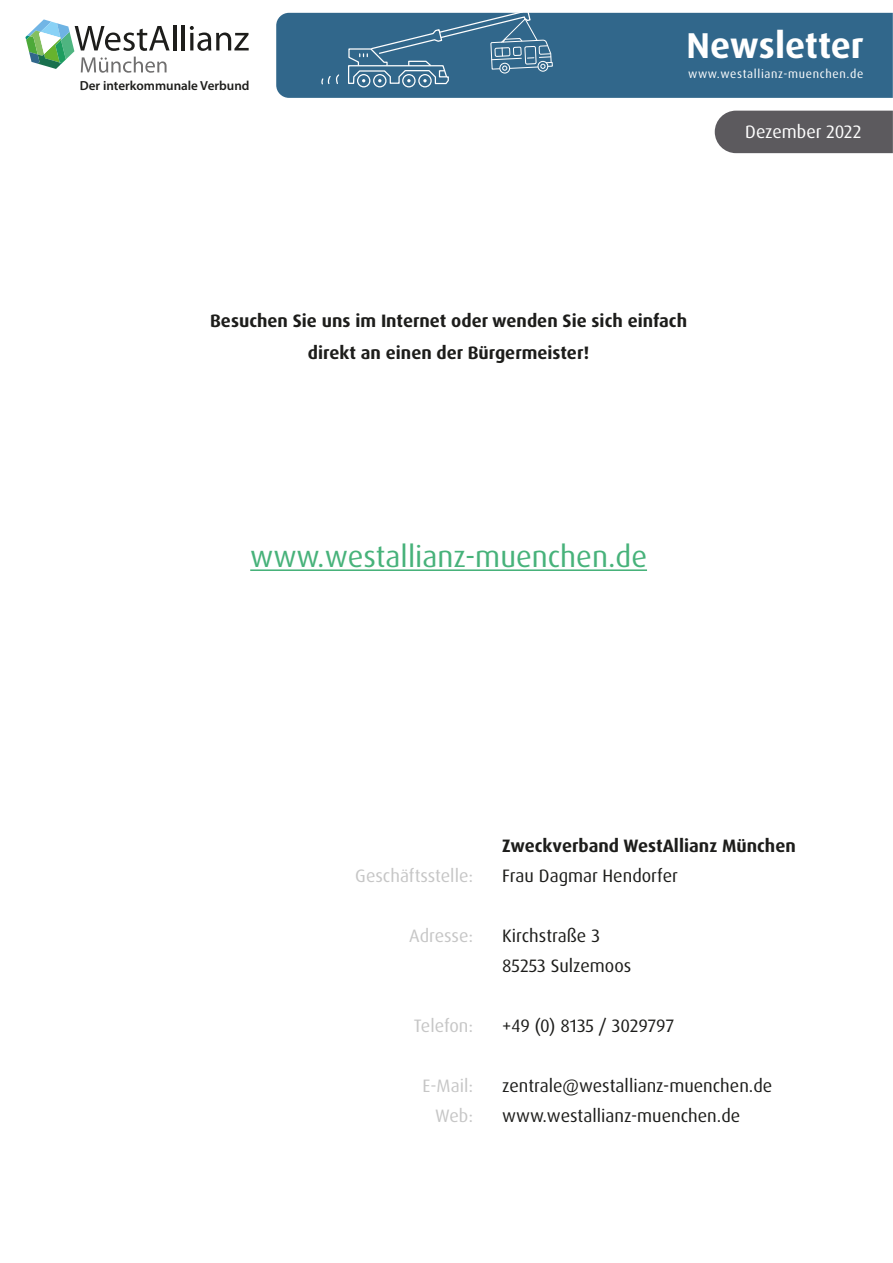
<style>
.page{position:relative;width:893px;height:1263px;background:#fff}
.page>*{position:absolute;margin:0;border:0;box-sizing:border-box;transform-origin:0 0}
.t1{font:700 36px "Dax Pro";color:#fff}
.t2{font:30px "Dax Pro";color:#47b27a}
.t3{font:18px/30px "Dax Pro";color:#1d1d1b}
.t4{font:700 18px/31.5px "Dax Pro";color:#1d1d1b;text-align:center}
.t5{font:18px "Dax Pro";color:#c6c6c6}
.t6{font:18px "Dax Pro";color:#fff}
.t7{font:600 13.2px "Myriad Pro";color:#1d1d1b}
.t8{font:12px "Dax Pro";letter-spacing:.055em;color:#fff}
</style>
<div class="page">
<div style="left:276px;top:13px;width:617px;height:85px;background:#31678b"></div>
<div style="left:715px;top:111px;width:178px;height:42px;background:#5c5a5e"></div>
<hr style="left:173px;top:25px;width:3px;height:25px;background:#1d1d1b">
<hr style="left:182px;top:25px;width:3px;height:25px;background:#1d1d1b">
<svg style="left:190px;top:26px;width:59px;height:25px"></svg>
<svg style="left:25px;top:19px;width:145px;height:54px"></svg>
<hr style="left:250px;top:569px;width:397px;height:2px;background:#47b27a">
<svg style="left:322px;top:73px;width:18px;height:13px"></svg>
<svg style="left:347px;top:12px;width:206px;height:86px;background:#467797"></svg>
<p class="t7" style="left:80px;top:77px;width:171px">Der interkommunale Verbund</p>
<h1 class="t1" style="left:687px;top:22px;width:179px">Newsletter</h1>
<p class="t8" style="left:688px;top:66px;width:177px">www.westallianz-muenchen.de</p>
<p class="t6" style="left:745px;top:120px;width:118px">Dezember 2022</p>
<p class="t4" style="left:210px;top:305px;width:478px">Besuchen Sie uns im Internet oder wenden Sie sich einfach direkt an einen der Bürgermeister!</p>
<h2 class="t2" style="left:250px;top:537px;width:398px">www.westallianz-muenchen.de</h2>
<p class="t4" style="left:502px;top:830px;width:295px">Zweckverband WestAllianz München</p>
<p class="t5" style="left:355px;top:864px;width:119px">Geschäftsstelle:</p>
<p class="t3" style="left:502px;top:860px;width:177px">Frau Dagmar Hendorfer</p>
<p class="t5" style="left:409px;top:924px;width:66px">Adresse:</p>
<p class="t3" style="left:502px;top:920px;width:131px">Kirchstraße 3<br>85253 Sulzemoos</p>
<p class="t5" style="left:414px;top:1014px;width:61px">Telefon:</p>
<p class="t3" style="left:502px;top:1010px;width:173px">+49 (0) 8135 / 3029797</p>
<p class="t5" style="left:422px;top:1074px;width:52px">E-Mail:</p>
<p class="t3" style="left:502px;top:1070px;width:272px">zentrale@westallianz-muenchen.de</p>
<p class="t5" style="left:435px;top:1104px;width:40px">Web:</p>
<p class="t3" style="left:502px;top:1100px;width:240px">www.westallianz-muenchen.de</p>
</div>
